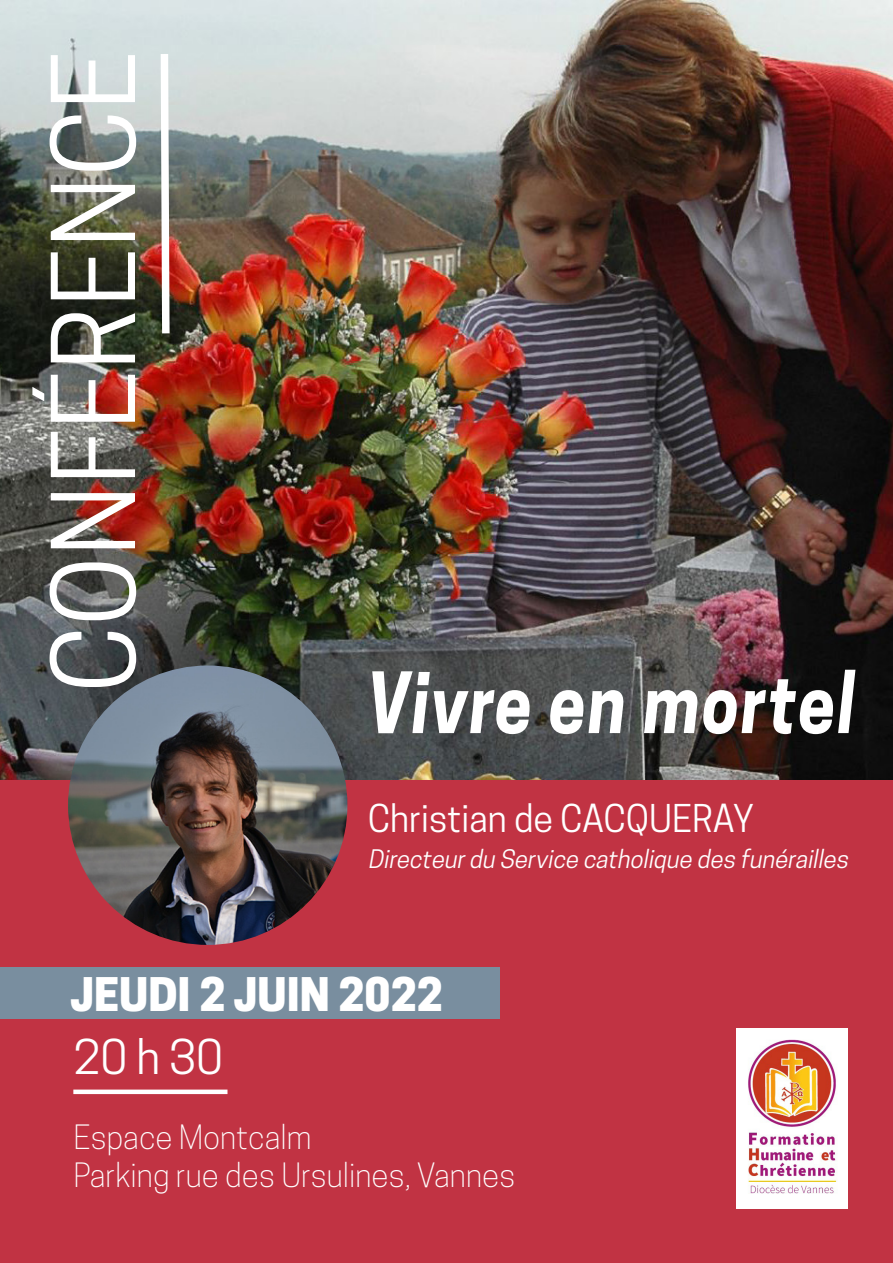
<style>
.page{position:relative;width:893px;height:1263px;background:#fff}
.page>*{position:absolute;margin:0;border:0;box-sizing:border-box;transform-origin:0 0}
.t1{font:108px "Cooper Hewitt";color:#fff}
.t2{font:italic 700 79.2px "Cooper Hewitt";letter-spacing:.03em;color:#fff;scale:.83 1}
.t3{font:45px "Cooper Hewitt";color:#fff}
.t4{font:800 43.5px "Cooper Hewitt";color:#fff}
.t5{font:36px "Cooper Hewitt";color:#fff}
.t6{font:300 31.5px "Cooper Hewitt";color:#fff}
.t7{font:italic 24px "Cooper Hewitt";color:#fff}
</style>
<div class="page">
<img style="left:0;top:0;width:893px;height:780px">
<div style="left:0;top:780px;width:893px;height:483px;background:#c13343"></div>
<img style="left:68px;top:665px;width:279px;height:280px;border-radius:140px">
<svg style="left:157px;top:46px;width:16px;height:295px"></svg>
<img style="left:737px;top:1029px;width:110px;height:180px">
<div style="left:0;top:967px;width:500px;height:51px;background:#798e9f"></div>
<div style="left:73px;top:1089px;width:154px;height:5px;background:#fff"></div>
<p class="t1" style="left:31px;top:693px;width:644px;rotate:-90deg">CONFÉRENCE</p>
<p class="t2" style="left:368px;top:656px;width:589px">Vivre en mortel</p>
<p class="t5" style="left:368px;top:797px;width:387px">Christian de CACQUERAY</p>
<p class="t7" style="left:368px;top:845px;width:487px">Directeurdu Service catholique des funérailles</p>
<p class="t4" style="left:70px;top:968px;width:374px">JEUDI 2 JUIN 2022</p>
<p class="t3" style="left:73px;top:1030px;width:151px">20 h 30</p>
<p class="t6" style="left:73px;top:1119px;width:240px">Espace Montcalm</p>
<p class="t6" style="left:73px;top:1157px;width:444px">Parking rue des Ursulines, Vannes</p>
</div>
